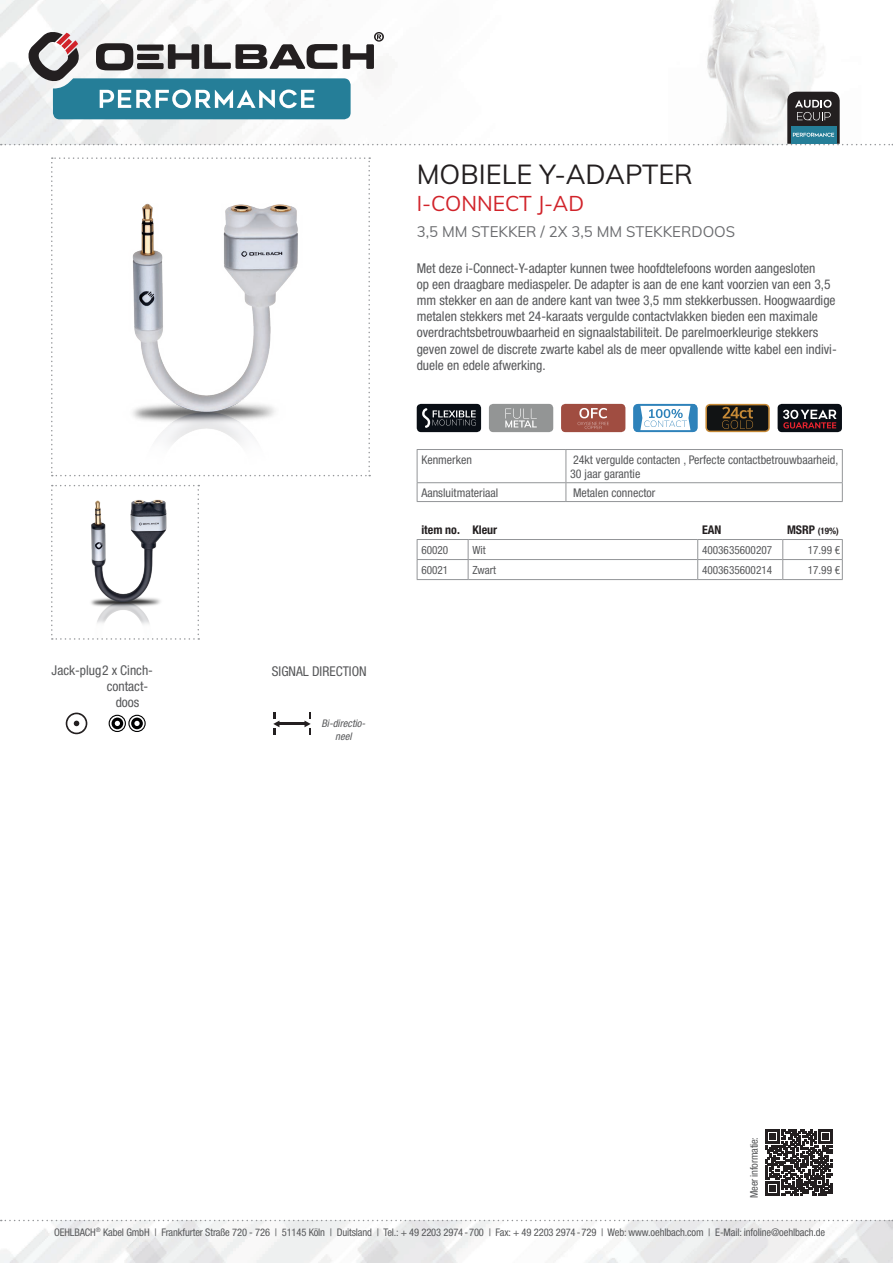
<style>
.page{position:relative;width:893px;height:1263px;background:#fff}
.page>*{position:absolute;margin:0;border:0;box-sizing:border-box;transform-origin:0 0}
.t1{font:27px "Muli";color:#231f20}
.t2{font:21px "Muli";color:#d1232a}
.t3{font:15px "Muli";color:#6c6d70}
.t4{font:condensed 13.5px/16.2px "Helvetica Neue LTW1 G";color:#57585a}
.t5{font:condensed 12px/14.4px "Helvetica Neue LTW1 G";color:#57585a}
.t6{font:700 condensed 12px "Helvetica Neue LTW1 G";color:#231f20}
.t7{font:condensed 11.25px "Helvetica Neue LTW1 G";color:#57585a}
.t8{font:condensed 10.5px "Helvetica Neue LTW1 G";letter-spacing:-.01em;color:#57585a}
.t9{font:italic condensed 10.5px/12.6px "Helvetica Neue LTW1 G";color:#57585a;text-align:center}
.t10{font:700 condensed 9px "Helvetica Neue LTW1 G";color:#231f20}
.s1{font-size:12px}
</style>
<div class="page">
<img style="left:0;top:1220px;width:893px;height:43px">
<img style="left:0;top:0;width:818px;height:145px">
<svg style="left:1px;top:1220px;width:892px;height:1px"></svg>
<svg style="left:51px;top:157px;width:319px;height:319px"></svg>
<svg style="left:51px;top:485px;width:148px;height:155px"></svg>
<div style="left:417px;top:404px;width:64px;height:28px;background:#090e15;border-radius:4px"></div>
<svg style="left:422px;top:408px;width:54px;height:20px"></svg>
<div style="left:489px;top:404px;width:64px;height:28px;background:#939595;border-radius:4px"></div>
<svg style="left:505px;top:408px;width:32px;height:19px"></svg>
<div style="left:561px;top:404px;width:64px;height:28px;background:#a04d41;border-radius:4px"></div>
<svg style="left:578px;top:408px;width:31px;height:21px"></svg>
<svg style="left:633px;top:404px;width:65px;height:28px"></svg>
<svg style="left:705px;top:404px;width:65px;height:28px;background:#403320"></svg>
<div style="left:778px;top:404px;width:64px;height:28px;background:#090e15;border-radius:4px"></div>
<svg style="left:783px;top:410px;width:54px;height:18px"></svg>
<svg style="left:66px;top:713px;width:21px;height:21px"></svg>
<svg style="left:131px;top:717px;width:12px;height:12px"></svg>
<svg style="left:112px;top:717px;width:11px;height:12px"></svg>
<div style="left:109px;top:715px;width:17px;height:17px;border:1px solid #000001;border-radius:50%"></div>
<div style="left:128px;top:715px;width:18px;height:17px;border:1px solid #000001;border-radius:50%"></div>
<hr style="left:279px;top:722px;width:26px;height:3px;background:#231f20">
<svg style="left:273px;top:713px;width:6px;height:21px"></svg>
<svg style="left:304px;top:713px;width:7px;height:21px"></svg>
<svg style="left:766px;top:1129px;width:66px;height:67px"></svg>
<svg style="left:1px;top:31px;width:892px;height:114px"></svg>
<svg style="left:417px;top:540px;width:426px;height:39px"></svg>
<hr style="left:417px;top:579px;width:51px;height:1px;background:#939598">
<hr style="left:468px;top:579px;width:230px;height:1px;background:#939598">
<hr style="left:698px;top:579px;width:85px;height:1px;background:#939598">
<hr style="left:783px;top:579px;width:60px;height:1px;background:#939598">
<hr style="left:417px;top:539px;width:51px;height:1px;background:#939598">
<hr style="left:468px;top:539px;width:230px;height:1px;background:#939598">
<hr style="left:698px;top:539px;width:85px;height:1px;background:#939598">
<hr style="left:783px;top:539px;width:60px;height:1px;background:#939598">
<svg style="left:417px;top:449px;width:426px;height:52px"></svg>
<hr style="left:417px;top:501px;width:149px;height:1px;background:#939598">
<hr style="left:566px;top:501px;width:277px;height:1px;background:#939598">
<h1 class="t1" style="left:417px;top:155px;width:278px">MOBIELE Y-ADAPTER</h1>
<h2 class="t2" style="left:417px;top:188px;width:169px">I-CONNECT J-AD</h2>
<p class="t3" style="left:417px;top:221px;width:320px">3,5 MM STEKKER / 2X 3,5 MM STEKKERDOOS</p>
<p class="t4" style="left:417px;top:260px;width:422px">Met deze i-Connect-Y-adapter kunnen twee hoofdtelefoons worden aangesloten<br>op een draagbare mediaspeler. De adapter is aan de ene kant voorzien van een 3,5 mm stekker en aan de andere kant van twee 3,5 mm stekkerbussen. Hoogwaardige metalen stekkers met 24-karaats vergulde contactvlakken bieden een maximale overdrachtsbetrouwbaarheid en signaalstabiliteit. De parelmoerkleurige stekkers geven zowel de discrete zwarte kabel als de meer opvallende witte kabel een indivi&shy;duele en edele afwerking.</p>
<p class="t5" style="left:421px;top:453px;width:52px">Kenmerken</p>
<p class="t5" style="left:570px;top:453px;width:270px">24kt vergulde contacten , Perfecte contactbetrouwbaarheid,<br>30 jaar garantie</p>
<p class="t5" style="left:421px;top:486px;width:78px">Aansluitmateriaal</p>
<p class="t5" style="left:573px;top:486px;width:84px">Metalen connector</p>
<p class="t4" style="left:52px;top:662px;width:103px">Jack-plug2 x Cinch-</p>
<p class="t4" style="left:272px;top:663px;width:96px">SIGNAL DIRECTION</p>
<p class="t4" style="left:107px;top:678px;width:43px;text-align:center">contact&shy;doos</p>
<p class="t9" style="left:321px;top:717px;width:48px">Bi-directio&shy;neel</p>
<p class="t6" style="left:421px;top:522px;width:77px">item no. Kleur</p>
<p class="t6" style="left:702px;top:522px;width:21px">EAN</p>
<p class="t10" style="left:787px;top:525px;width:53px"><span class="s1">MSRP</span> (19%)</p>
<p class="t7" style="left:421px;top:543px;width:28px">60020</p>
<p class="t7" style="left:472px;top:543px;width:15px">Wit</p>
<p class="t7" style="left:702px;top:543px;width:72px">4003635600207</p>
<p class="t7" style="left:808px;top:543px;width:34px">17.99 €</p>
<p class="t7" style="left:421px;top:563px;width:28px">60021</p>
<p class="t7" style="left:472px;top:563px;width:25px">Zwart</p>
<p class="t7" style="left:702px;top:563px;width:72px">4003635600214</p>
<p class="t7" style="left:808px;top:563px;width:34px">17.99 €</p>
<p class="t8" style="left:748px;top:1198px;width:63px;rotate:-90deg">Meer informatie:</p>
<p class="t8" style="left:54px;top:1226px;width:773px">OEHLBACH<sup>®</sup> Kabel GmbH | Frankfurter Straße 720 - 726 | 51145 Köln | Duitsland | Tel.: + 49 2203 2974-700 | Fax: + 49 2203 2974-729 | Web: www.oehlbach.com | E-Mail: infoline@oehlbach.de</p>
</div>
